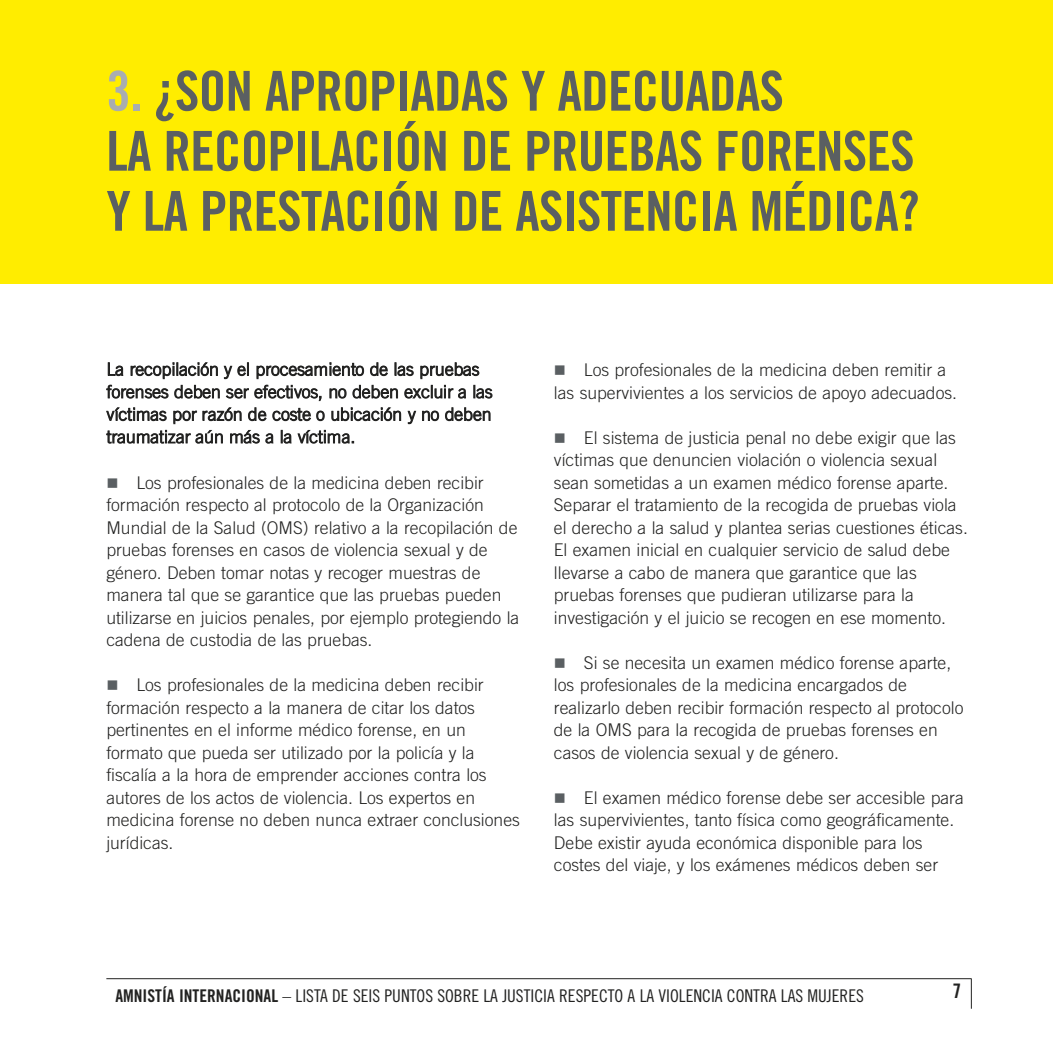
<style>
.page{position:relative;width:1053px;height:1053px;background:#fff}
.page>*{position:absolute;margin:0;border:0;box-sizing:border-box;transform-origin:0 0}
.t1{font:55px/60px "Amnesty Trade Gothic Bd Cn 20";letter-spacing:-.015em;color:#5a5f62}
.t2{font:20px "Amnesty Trade Gothic Bd Cn 20";color:#222221}
.t3{font:300 17.5px/22.5px "Amnesty Trade Gothic";color:#222221}
.t4{font:17.5px "Amnesty Trade Gothic Cn 18";color:#222221}
.s1{color:#a9adb0}
.s2{font-family:"Amnesty Trade Gothic Bd Cn 20"}
</style>
<div class="page">
<hr style="left:106px;top:978px;width:865px;height:1px;background:#222221">
<hr style="left:970px;top:978px;width:1px;height:30px;background:#222221">
<div style="left:0;top:0;width:1052px;height:283px;background:#ffed00"></div>
<h1 class="t1" style="left:106px;top:61px;width:814px"><span class="s1">3.</span> ¿SON APROPIADAS Y ADECUADAS<br>LA RECOPILACIÓN DE PRUEBAS FORENSES<br>Y LA PRESTACIÓN DE ASISTENCIA MÉDICA?</h1>
<p class="t3" style="left:107px;top:358px;width:387px">La recopilación y el procesamiento de las pruebas forenses deben ser efectivos, no deben excluir a las víctimas por razón de coste o ubicación y no deben traumatizar aún más a la víctima.</p>
<p class="t3" style="left:106px;top:471px;width:414px;text-indent:30px">Los profesionales de la medicina deben recibir formación respecto al protocolo de la Organización Mundial de la Salud (OMS) relativo a la recopilación de pruebas forenses en casos de violencia sexual y de género. Deben tomar notas y recoger muestras de manera tal que se garantice que las pruebas pueden utilizarse en juicios penales, por ejemplo protegiendo la cadena de custodia de las pruebas.</p>
<p class="t3" style="left:106px;top:673px;width:415px;text-indent:30px">Los profesionales de la medicina deben recibir formación respecto a la manera de citar los datos pertinentes en el informe médico forense, en un formato que pueda ser utilizado por la policía y la fiscalía a la hora de emprender acciones contra los autores de los actos de violencia. Los expertos en medicina forense no deben nunca extraer conclusiones jurídicas.</p>
<p class="t3" style="left:554px;top:358px;width:404px;text-indent:30px">Los profesionales de la medicina deben remitir a las supervivientes a los servicios de apoyo adecuados.</p>
<p class="t3" style="left:554px;top:426px;width:415px;text-indent:30px">El sistema de justicia penal no debe exigir que las víctimas que denuncien violación o violencia sexual sean sometidas a un examen médico forense aparte.<br>Separar el tratamiento de la recogida de pruebas viola el derecho a la salud y plantea serias cuestiones éticas.<br>El examen inicial en cualquier servicio de salud debe llevarse a cabo de manera que garantice que las pruebas forenses que pudieran utilizarse para la investigación y el juicio se recogen en ese momento.</p>
<p class="t3" style="left:554px;top:651px;width:411px;text-indent:30px">Si se necesita un examen médico forense aparte, los profesionales de la medicina encargados de realizarlo deben recibir formación respecto al protocolo de la OMS para la recogida de pruebas forenses en casos de violencia sexual y de género.</p>
<p class="t3" style="left:554px;top:786px;width:411px;text-indent:30px">El examen médico forense debe ser accesible para las supervivientes, tanto física como geográficamente.<br>Debe existir ayuda económica disponible para los costes del viaje, y los exámenes médicos deben ser</p>
<p class="t4" style="left:115px;top:985px;width:750px"><span class="s2">AMNISTÍA INTERNACIONAL</span> – LISTA DE SEIS PUNTOS SOBRE LA JUSTICIA RESPECTO A LA VIOLENCIA CONTRA LAS MUJERES</p>
<p class="t2" style="left:952px;top:978px;width:10px">7</p>
</div>
